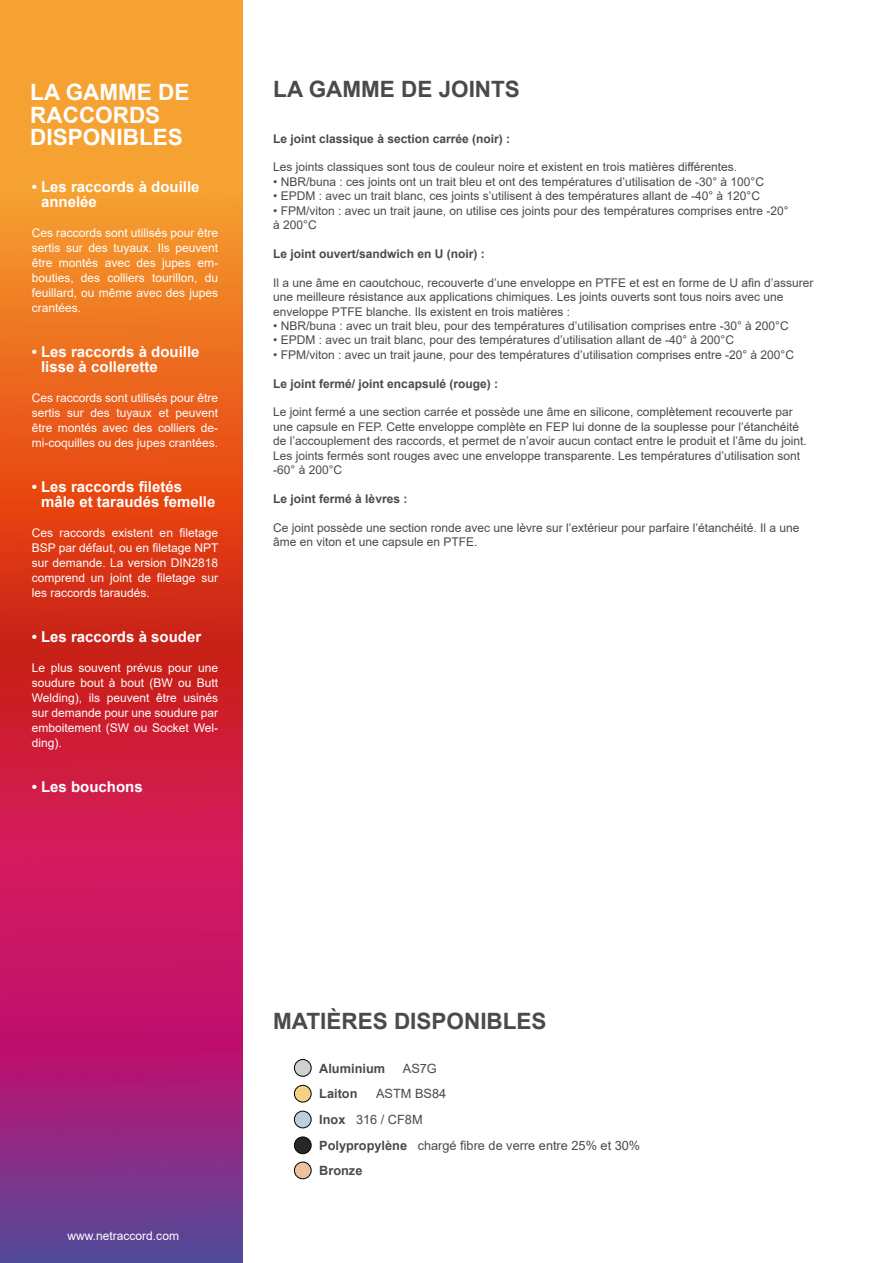
<style>
.page{position:relative;width:893px;height:1263px;background:#fff}
.page>*{position:absolute;margin:0;border:0;box-sizing:border-box;transform-origin:0 0}
.t1{font:700 22.5px "Arial";color:#4a4a49}
.t2{font:700 22.5px/22.5px "Arial";color:#fff}
.t3{font:700 15px/15px "Arial";color:#fff}
.t4{font:12.75px/25.8px "Arial";color:#4a4a49}
.t5{font:700 12.75px "Arial";color:#4a4a49}
.t6{font:12px/14.4px "Arial";color:#4a4a49}
.t7{font:12px/15px "Arial";color:#fff;text-align:justify}
.t8{font:700 12px "Arial";color:#4a4a49}
.s1{font-weight:700}
</style>
<div class="page">
<svg style="left:0;top:0;width:243px;height:1263px;background:#d04941"></svg>
<div style="left:294px;top:1059px;width:17px;height:17px;background:#d0d0d0;border-radius:50%"></div>
<div style="left:294px;top:1059px;width:17px;height:17px;border:1px solid #000;border-radius:50%"></div>
<div style="left:294px;top:1137px;width:17px;height:17px;background:#282827;border-radius:50%"></div>
<div style="left:294px;top:1137px;width:17px;height:17px;border:1px solid #000;border-radius:50%"></div>
<div style="left:294px;top:1085px;width:17px;height:17px;background:#f5d184;border-radius:50%"></div>
<div style="left:294px;top:1085px;width:17px;height:17px;border:1px solid #000;border-radius:50%"></div>
<div style="left:294px;top:1111px;width:17px;height:17px;background:#bfcfd9;border-radius:50%"></div>
<div style="left:294px;top:1111px;width:17px;height:17px;border:1px solid #000;border-radius:50%"></div>
<div style="left:294px;top:1162px;width:17px;height:17px;background:#eac1a1;border-radius:50%"></div>
<div style="left:294px;top:1162px;width:17px;height:17px;border:1px solid #000;border-radius:50%"></div>
<h1 class="t2" style="left:30px;top:81px;width:161px">LA GAMME DE<br>RACCORDS<br>DISPONIBLES</h1>
<p class="t3" style="left:41px;top:180px;width:160px;text-indent:-9px">• Les raccords à douille annelée</p>
<p class="t7" style="left:32px;top:226px;width:188px">Ces raccords sont utilisés pour être sertis sur des tuyaux. Ils peuvent être montés avec des jupes em&shy;bouties, des colliers tourillon, du feuillard, ou même avec des jupes crantées.</p>
<p class="t3" style="left:41px;top:345px;width:160px;text-indent:-9px">• Les raccords à douille lisse à collerette</p>
<p class="t7" style="left:32px;top:391px;width:188px">Ces raccords sont utilisés pour être sertis sur des tuyaux et peuvent être montés avec des colliers de&shy;mi-coquilles ou des jupes crantées.</p>
<p class="t3" style="left:41px;top:480px;width:176px;text-indent:-9px">• Les raccords filetés mâle et taraudés femelle</p>
<p class="t7" style="left:32px;top:526px;width:188px">Ces raccords existent en filetage BSP par défaut, ou en filetage NPT sur demande. La version DIN2818 comprend un joint de filetage sur les raccords taraudés.</p>
<p class="t3" style="left:32px;top:630px;width:171px">• Les raccords à souder</p>
<p class="t7" style="left:32px;top:661px;width:188px">Le plus souvent prévus pour une soudure bout à bout (BW ou Butt Welding), ils peuvent être usinés sur demande pour une soudure par emboitement (SW ou Socket Wel&shy;ding).</p>
<p class="t3" style="left:32px;top:780px;width:113px">• Les bouchons</p>
<h1 class="t1" style="left:273px;top:73px;width:248px">LA GAMME DE JOINTS</h1>
<p class="t8" style="left:273px;top:130px;width:238px">Le joint classique à section carrée (noir) :</p>
<p class="t6" style="left:273px;top:160px;width:465px">Les joints classiques sont tous de couleur noire et existent en trois matières différentes.</p>
<p class="t6" style="left:273px;top:174px;width:492px">• NBR/buna : ces joints ont un trait bleu et ont des températures d’utilisation de -30° à 100°C</p>
<p class="t6" style="left:273px;top:189px;width:488px">• EPDM : avec un trait blanc, ces joints s’utilisent à des températures allant de -40° à 120°C</p>
<p class="t6" style="left:273px;top:203px;width:517px">• FPM/viton : avec un trait jaune, on utilise ces joints pour des températures comprises entre -20° à 200°C</p>
<p class="t8" style="left:273px;top:245px;width:213px">Le joint ouvert/sandwich en U (noir) :</p>
<p class="t6" style="left:273px;top:275px;width:542px">Il a une âme en caoutchouc, recouverte d’une enveloppe en PTFE et est en forme de U afin d’assurer une meilleure résistance aux applications chimiques. Les joints ouverts sont tous noirs avec une enveloppe PTFE blanche. Ils existent en trois matières :</p>
<p class="t6" style="left:273px;top:318px;width:517px">• NBR/buna : avec un trait bleu, pour des températures d’utilisation comprises entre -30° à 200°C</p>
<p class="t6" style="left:273px;top:333px;width:462px">• EPDM : avec un trait blanc, pour des températures d’utilisation allant de -40° à 200°C</p>
<p class="t6" style="left:273px;top:347px;width:522px">• FPM/viton : avec un trait jaune, pour des températures d’utilisation comprises entre -20° à 200°C</p>
<p class="t8" style="left:273px;top:375px;width:226px">Le joint fermé/ joint encapsulé (rouge) :</p>
<p class="t6" style="left:273px;top:405px;width:535px">Le joint fermé a une section carrée et possède une âme en silicone, complètement recouverte par une capsule en FEP. Cette enveloppe complète en FEP lui donne de la souplesse pour l’étanchéité de l’accouplement des raccords, et permet de n’avoir aucun contact entre le produit et l’âme du joint.<br>Les joints fermés sont rouges avec une enveloppe transparente. Les températures d’utilisation sont -60° à 200°C</p>
<p class="t8" style="left:273px;top:490px;width:136px">Le joint fermé à lèvres :</p>
<p class="t6" style="left:273px;top:520px;width:528px">Ce joint possède une section ronde avec une lèvre sur l’extérieur pour parfaire l’étanchéité. Il a une âme en viton et une capsule en PTFE.</p>
<p class="t7" style="left:68px;top:1228px;width:113px">www.netraccord.com</p>
<h1 class="t1" style="left:273px;top:1005px;width:275px">MATIÈRES DISPONIBLES</h1>
<p class="t5" style="left:319px;top:1059px;width:67px">Aluminium</p>
<p class="t4" style="left:403px;top:1055px;width:36px">AS7G</p>
<p class="t4" style="left:319px;top:1081px;width:128px;text-indent:57px">ASTM BS84<br><span class="s1">Inox</span> 316 / CF8M</p>
<p class="t5" style="left:319px;top:1085px;width:40px">Laiton</p>
<p class="t4" style="left:319px;top:1132px;width:323px"><span class="s1">Polypropylène</span> chargé fibre de verre entre 25% et 30%</p>
<p class="t5" style="left:319px;top:1161px;width:45px">Bronze</p>
</div>
